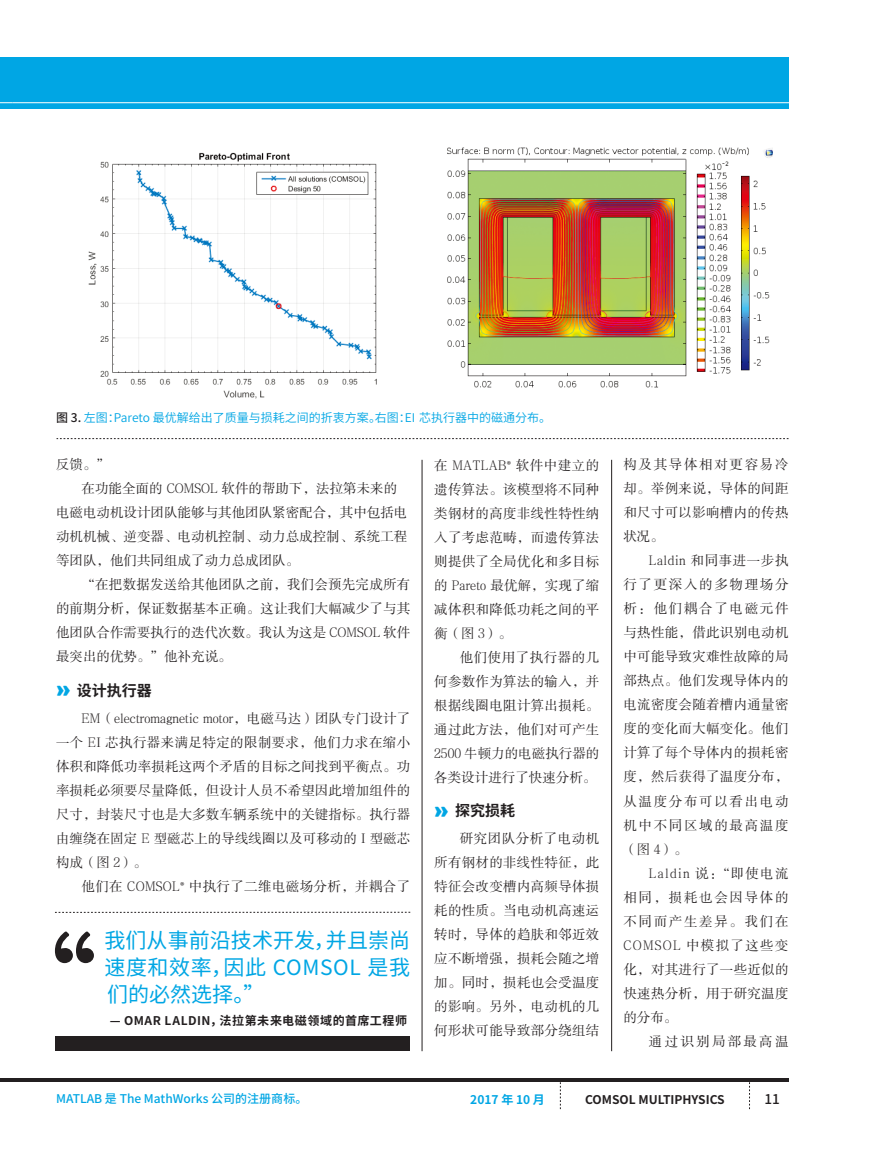
<style>
.page{position:relative;width:877px;height:1160px;background:#fff}
.page>*{position:absolute;margin:0;border:0;box-sizing:border-box;transform-origin:0 0}
.Pull_Quote{font:21px/27px "Source Han Sans CN";letter-spacing:.005em;color:#00a6e4;text-align:justify}
.t1{font:700 15px "Source Han Sans CN";color:#231f20}
.t2{font:13.5px/24px "FZSSJW GB1 0";letter-spacing:.02em;color:#231f20;text-align:justify}
.t3{font:13.5px/24px "FZSSJW GB1 0";color:#231f20}
.t4{font:13.5px "FZSSJW GB1 0";letter-spacing:.165em;color:#231f20}
.Body_Text{font:500 13.5px "Source Han Sans CN";color:#231f20}
.Figure_Style{font:12px "Source Han Sans CN";color:#00a6e4}
._0Normal-left{font:700 12px "Source Han Sans CN";letter-spacing:.03em;color:#231f20}
._9footer-left{font:500 12px "Source Han Sans CN";color:#00a6e4}
._0Normal-left-2{font:700 12px "Source Han Sans CN";color:#231f20}
.t5{font:700 12px "Source Han Sans CN";color:#00a6e4}
.s1{font-weight:500;color:#231f20}
.s2{font-family:"Brandon Grotesque";font-weight:900;font-size:28.5px;color:#00a6e4}
.s3{font-family:"Minion Pro"}
</style>
<div class="page">
<div style="left:0;top:58px;width:13px;height:51px;background:#00a6e4"></div>
<svg style="left:0;top:102px;width:13px;height:1px"></svg>
<div style="left:13px;top:58px;width:775px;height:51px;background:#00a6e4"></div>
<hr style="left:13px;top:102px;width:785px;height:1px;background:#fff">
<svg style="left:559px;top:1082px;width:1px;height:27px"></svg>
<hr style="left:13px;top:1078px;width:775px;height:4px;background:#231f20">
<hr style="left:0;top:1078px;width:13px;height:4px;background:#231f20">
<svg style="left:56px;top:438px;width:732px;height:1px"></svg>
<hr style="left:421px;top:460px;width:1px;height:591px;background:#231f20">
<hr style="left:611px;top:460px;width:1px;height:591px;background:#231f20">
<img style="left:88px;top:152px;width:289px;height:247px">
<img style="left:447px;top:147px;width:325px;height:241px">
<div style="left:55px;top:1036px;width:355px;height:15px;background:#231f20"></div>
<svg style="left:55px;top:912px;width:355px;height:1px"></svg>
<svg style="left:55px;top:931px;width:39px;height:32px"></svg>
<p class="Figure_Style" style="left:56px;top:410px;width:496px"><span class="s1">图 3.</span> 左图：Pareto 最优解给出了质量与损耗之间的折衷方案。右图：EI 芯执行器中的磁通分布。</p>
<p class="t2" style="left:56px;top:453px;width:55px">反馈。”</p>
<p class="t3" style="left:56px;top:477px;width:352px;text-indent:26px">在功能全面的 COMSOL 软件的帮助下，法拉第未来的电磁电动机设计团队能够与其他团队紧密配合，其中包括电动机机械、逆变器、电动机控制、动力总成控制、系统工程等团队，他们共同组成了动力总成团队。</p>
<p class="t2" style="left:56px;top:573px;width:355px;text-indent:26px">“在把数据发送给其他团队之前，我们会预先完成所有的前期分析，保证数据基本正确。这让我们大幅减少了与其他团队合作需要执行的迭代次数。我认为这是 COMSOL 软件最突出的优势。”他补充说。</p>
<p class="t1" style="left:56px;top:682px;width:97px"><span class="s2">»</span> 设计执行器</p>
<p class="t2" style="left:56px;top:706px;width:355px;text-indent:26px">EM（electromagnetic motor，电磁马达）团队专门设计了一个 EI 芯执行器来满足特定的限制要求，他们力求在缩小体积和降低功率损耗这两个矛盾的目标之间找到平衡点。功率损耗必须要尽量降低，但设计人员不希望因此增加组件的尺寸，封装尺寸也是大多数车辆系统中的关键指标。执行器由缠绕在固定 E 型磁芯上的导线线圈以及可移动的 I 型磁芯构成（图 2）。</p>
<p class="t2" style="left:81px;top:874px;width:330px">他们在 COMSOL<span class="s3">®</span> 中执行了二维电磁场分析，并耦合了</p>
<p class="Pull_Quote" style="left:104px;top:927px;width:307px">我们从事前沿技术开发，并且崇尚速度和效率，因此 COMSOL 是我们的必然选择。”</p>
<p class="_0Normal-left" style="left:110px;top:1013px;width:298px">— OMAR LALDIN，法拉第未来电磁领域的首席工程师</p>
<p class="t2" style="left:434px;top:453px;width:166px">在 MATLAB<span class="s3">®</span> 软件中建立的遗传算法。该模型将不同种类钢材的高度非线性特性纳入了考虑范畴，而遗传算法则提供了全局优化和多目标的 Pareto 最优解，实现了缩减体积和降低功耗之间的平衡（图 3）。</p>
<p class="t2" style="left:434px;top:645px;width:166px;text-indent:26px">他们使用了执行器的几何参数作为算法的输入，并根据线圈电阻计算出损耗。通过此方法，他们对可产生2500 牛顿力的电磁执行器的各类设计进行了快速分析。</p>
<p class="t1" style="left:434px;top:802px;width:82px"><span class="s2">»</span> 探究损耗</p>
<p class="t2" style="left:434px;top:827px;width:166px;text-indent:26px">研究团队分析了电动机所有钢材的非线性特征，此特征会改变槽内高频导体损耗的性质。当电动机高速运转时，导体的趋肤和邻近效应不断增强，损耗会随之增加。同时，损耗也会受温度的影响。另外，电动机的几何形状可能导致部分绕组结</p>
<p class="t2" style="left:623px;top:453px;width:166px">构及其导体相对更容易冷却。举例来说，导体的间距和尺寸可以影响槽内的传热状况。</p>
<p class="t2" style="left:623px;top:549px;width:166px;text-indent:26px">Laldin 和同事进一步执行了更深入的多物理场分析：他们耦合了电磁元件与热性能，借此识别电动机中可能导致灾难性故障的局部热点。他们发现导体内的电流密度会随着槽内通量密度的变化而大幅变化。他们计算了每个导体内的损耗密度，然后获得了温度分布，从温度分布可以看出电动机中不同区域的最高温度（图 4）。</p>
<p class="t2" style="left:623px;top:861px;width:166px;text-indent:26px">Laldin 说：“即使电流相同，损耗也会因导体的不同而产生差异。我们在COMSOL 中模拟了这些变化，对其进行了一些近似的快速热分析，用于研究温度的分布。</p>
<p class="t4" style="left:648px;top:1034px;width:141px">通过识别局部最高温</p>
<p class="_9footer-left" style="left:56px;top:1091px;width:253px">MATLAB 是 The MathWorks 公司的注册商标。</p>
<p class="t5" style="left:470px;top:1092px;width:76px">2017 年 10 月</p>
<p class="_0Normal-left-2" style="left:584px;top:1092px;width:141px">COMSOL MULTIPHYSICS</p>
<p class="Body_Text" style="left:763px;top:1091px;width:17px">11</p>
</div>
